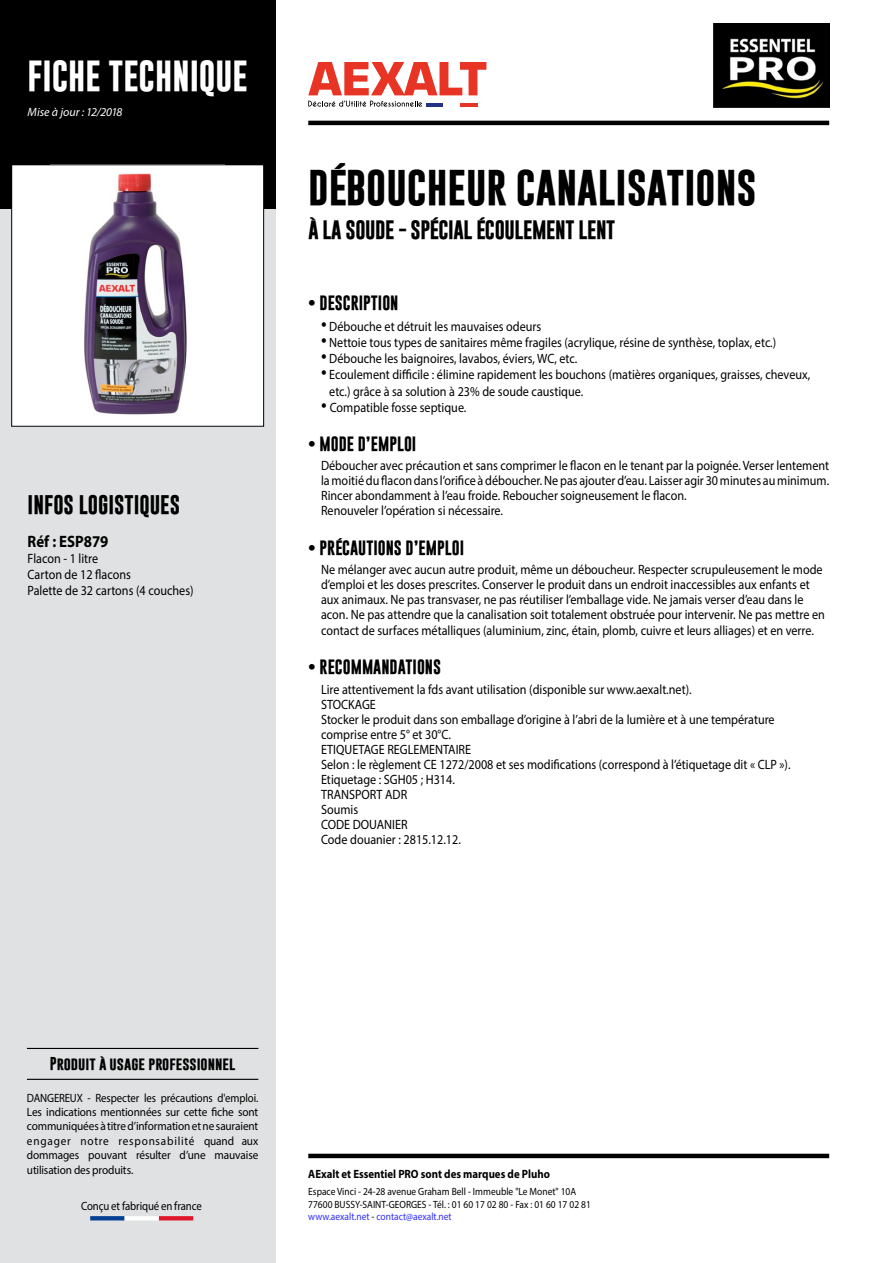
<style>
.page{position:relative;width:893px;height:1263px;background:#fff}
.page>*{position:absolute;margin:0;border:0;box-sizing:border-box;transform-origin:0 0}
.t1{font:700 41.4px "Gobold";color:#000;scale:.92 1}
.t2{font:700 31.5px "Gobold";color:#fff}
.t3{font:700 19.5px "Gobold";color:#000}
.t4{font:700 19.35px "Gobold";letter-spacing:-.02em;color:#000}
.t5{font:700 16.5px "Myriad Pro";color:#000;scale:.9 1}
.t6{font:700 15px "Gobold";color:#000}
.t7{font:13.5px/15px "Myriad Pro";color:#000;scale:.9 1}
.t8{font:700 13.5px "Gobold";color:#000}
.t9{font:12px/14.4px "Myriad Pro";letter-spacing:-.01em;color:#000;text-align:justify;scale:.9 1}
.t10{font:700 12px "Myriad Pro";color:#000;scale:.9 1}
.t11{font:italic 12px "Myriad Pro";color:#fff}
.t12{font:10.5px/12.6px "Myriad Pro";color:#000;scale:.9 1}
.s1{font-family:"Gobold";font-weight:100}
.s2{color:#2f2fff}
</style>
<div class="page">
<div style="left:0;top:0;width:275px;height:1263px;background:#dfe1e2"></div>
<div style="left:0;top:0;width:275px;height:208px;background:#000"></div>
<div style="left:12px;top:165px;width:252px;height:261px;background:#fff"></div>
<img style="left:84px;top:173px;width:103px;height:242px">
<div style="left:11px;top:164px;width:253px;height:263px;border:1px solid #000"></div>
<svg style="left:90px;top:1216px;width:35px;height:4px"></svg>
<hr style="left:125px;top:1216px;width:34px;height:4px;background:#fff">
<svg style="left:159px;top:1216px;width:34px;height:4px"></svg>
<img style="left:714px;top:23px;width:115px;height:84px">
<hr style="left:27px;top:1048px;width:231px;height:1px;background:#000">
<hr style="left:27px;top:1079px;width:231px;height:1px;background:#000">
<hr style="left:308px;top:121px;width:521px;height:4px;background:#000">
<hr style="left:426px;top:103px;width:17px;height:4px;background:#243285">
<hr style="left:460px;top:103px;width:17px;height:4px;background:#e83424">
<svg style="left:308px;top:62px;width:178px;height:33px"></svg>
<svg style="left:308px;top:101px;width:114px;height:6px"></svg>
<hr style="left:308px;top:1154px;width:521px;height:4px;background:#000">
<h2 class="t2" style="left:27px;top:56px;width:222px">FICHE TECHNIQUE</h2>
<p class="t11" style="left:28px;top:105px;width:96px">Mise à jour : 12/2018</p>
<h3 class="t3" style="left:28px;top:492px;width:154px">INFOS LOGISTIQUES</h3>
<p class="t5" style="left:28px;top:530px;width:91px">Réf : ESP879</p>
<p class="t7" style="left:28px;top:550px;width:186px;line-height:16.2px">Flacon - 1 litre<br>Carton de 12 flacons<br>Palette de 32 cartons (4 couches)</p>
<h1 class="t1" style="left:308px;top:158px;width:489px">déboucheur canalisations</h1>
<h3 class="t4" style="left:308px;top:217px;width:308px">À LA SOUDE - SPÉCIAL ÉCOULEMENT LENT</h3>
<p class="t6" style="left:308px;top:293px;width:92px">• DESCRIPTION</p>
<p class="t7" style="left:321px;top:319px;width:246px"><span class="s1">•</span> Débouche et détruit les mauvaises odeurs</p>
<p class="t7" style="left:321px;top:335px;width:507px"><span class="s1">•</span> Nettoie tous types de sanitaires même fragiles (acrylique, résine de synthèse, toplax, etc.)</p>
<p class="t7" style="left:321px;top:351px;width:286px"><span class="s1">•</span> Débouche les baignoires, lavabos, éviers, WC, etc.</p>
<p class="t7" style="left:329px;top:367px;width:536px;line-height:16.2px;text-indent:-8px"><span class="s1">•</span> Ecoulement difficile : élimine rapidement les bouchons (matières organiques, graisses, cheveux, etc.) grâce à sa solution à 23% de soude caustique.</p>
<p class="t7" style="left:321px;top:400px;width:163px"><span class="s1">•</span> Compatible fosse septique.</p>
<p class="t6" style="left:308px;top:434px;width:110px">• MODE D’EMPLOI</p>
<p class="t7" style="left:321px;top:458px;width:566px">Déboucher avec précaution et sans comprimer le flacon en le tenant par la poignée. Verser lentement la moitié du flacon dans l’orifice à déboucher. Ne pas ajouter d’eau. Laisser agir 30 minutes au minimum.<br>Rincer abondamment à l’eau froide. Reboucher soigneusement le flacon.<br>Renouveler l’opération si nécessaire.</p>
<p class="t6" style="left:308px;top:538px;width:157px">• PRÉCAUTIONS D’EMPLOI</p>
<p class="t7" style="left:321px;top:561px;width:561px">Ne mélanger avec aucun autre produit, même un déboucheur. Respecter scrupuleusement le mode d’emploi et les doses prescrites. Conserver le produit dans un endroit inaccessibles aux enfants et aux animaux. Ne pas transvaser, ne pas réutiliser l’emballage vide. Ne jamais verser d’eau dans le acon. Ne pas attendre que la canalisation soit totalement obstruée pour intervenir. Ne pas mettre en contact de surfaces métalliques (aluminium, zinc, étain, plomb, cuivre et leurs alliages) et en verre.</p>
<p class="t6" style="left:308px;top:657px;width:134px">• RECOMMANDATIONS</p>
<p class="t7" style="left:321px;top:681px;width:523px">Lire attentivement la fds avant utilisation (disponible sur www.aexalt.net).<br>STOCKAGE<br>Stocker le produit dans son emballage d’origine à l’abri de la lumière et à une température comprise entre 5° et 30°C.<br>ETIQUETAGE REGLEMENTAIRE<br>Selon : le règlement CE 1272/2008 et ses modifications (correspond à l’étiquetage dit « CLP »).<br>Etiquetage : SGH05 ; H314.<br>TRANSPORT ADR<br>Soumis<br>CODE DOUANIER<br>Code douanier : 2815.12.12.</p>
<p class="t8" style="left:50px;top:1055px;width:187px">Produit à usage professionnel</p>
<p class="t9" style="left:27px;top:1090px;width:259px">DANGEREUX - Respecter les précautions d'emploi.<br>Les indications mentionnées sur cette fiche sont communiquées à titre d’information et ne sauraient engager notre responsabilité quand aux dommages pouvant résulter d’une mauvaise utilisation des produits.</p>
<p class="t9" style="left:81px;top:1199px;width:136px">Conçu et fabriqué en france</p>
<p class="t10" style="left:308px;top:1166px;width:270px">AExalt et Essentiel PRO sont des marques de Pluho</p>
<p class="t12" style="left:308px;top:1185px;width:315px">Espace Vinci - 24-28 avenue Graham Bell - Immeuble "Le Monet" 10A<br>77600 BUSSY-SAINT-GEORGES - Tél. : 01 60 17 02 80 - Fax : 01 60 17 02 81 <span class="s2">www.aexalt.net</span> - <span class="s2">contact@aexalt.net</span></p>
</div>
